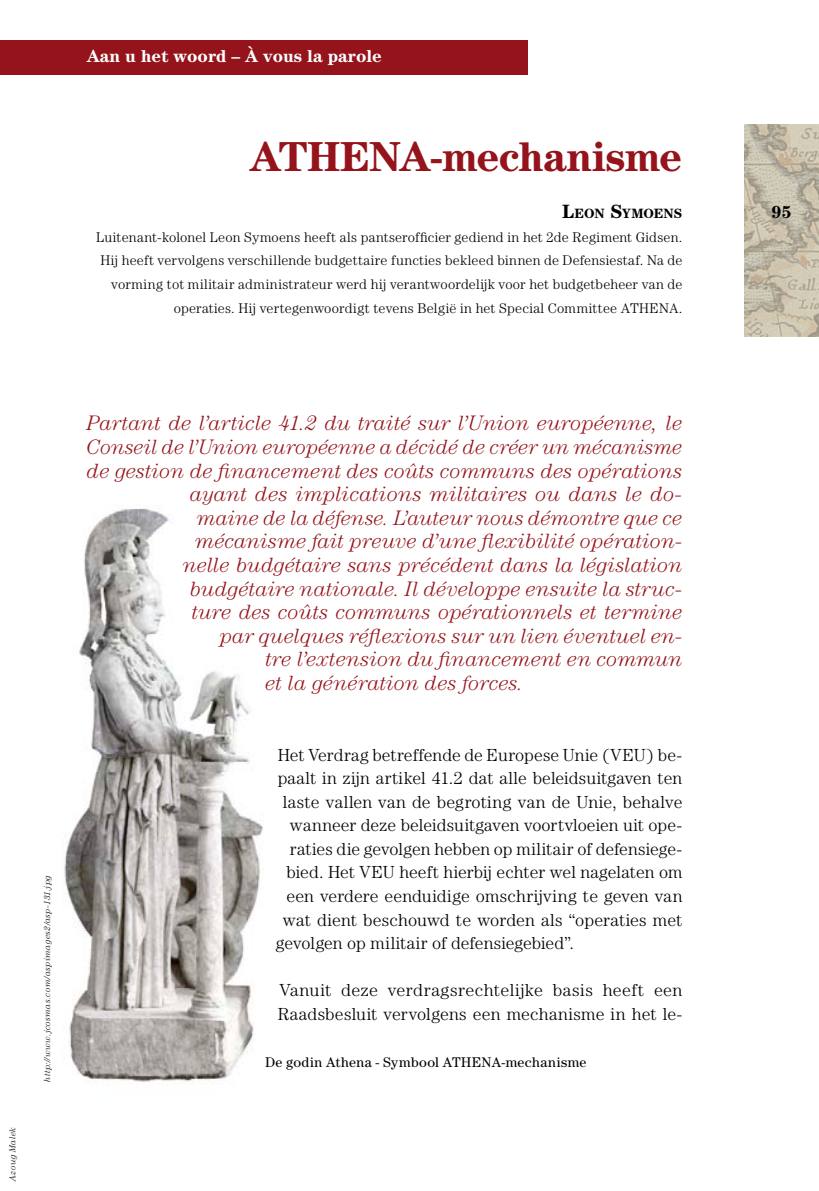
<style>
.page{position:relative;width:819px;height:1191px;background:#fff}
.page>*{position:absolute;margin:0;border:0;box-sizing:border-box;transform-origin:0 0}
.t1{font:700 42px "Century Std";letter-spacing:-.025em;color:#95131a}
.t2{font:italic 300 21px "Century Std";letter-spacing:.005em;color:#95131a}
.t3{font:300 17.5px/23.6px "Century Std";letter-spacing:.005em;color:#000}
.t4{font:700 17.5px "Century Std";color:#fff}
.t5{font:700 17.5px "Century Std";color:#000}
.t6{font:300 14px/23.6px "Century Std";letter-spacing:.015em;color:#000;text-align:right}
.t7{font:14px "Century Std";letter-spacing:.025em;color:#000}
.t8{font:700 13.47px "Century Std";color:#000}
.t9{font:italic 300 8.75px "Century Std";letter-spacing:.04em;color:#000}
.s1{font-size:19.25px}
</style>
<div class="page">
<img style="left:744px;top:124px;width:75px;height:212px">
<img style="left:64px;top:508px;width:199px;height:575px">
<div style="left:0;top:40px;width:527px;height:34px;background:#95131a"></div>
<p class="t4" style="left:87px;top:45px;width:296px">Aan u het woord – à vous la parole</p>
<h1 class="t1" style="left:250px;top:132px;width:434px">ATHENA-mechanisme</h1>
<p class="t8" style="left:562px;top:206px;width:122px"><span class="s1">L</span>EON <span class="s1">S</span>YMOENS</p>
<p class="t6" style="left:96px;top:225px;width:587px">Luitenant-kolonel Leon Symoens heeft als pantserofficier gediend in het 2de Regiment Gidsen.<br>Hij heeft vervolgens verschillende budgettaire functies bekleed binnen de Defensiestaf. Na de vorming tot militair administrateur werd hij verantwoordelijk voor het budgetbeheer van de operaties. Hij vertegenwoordigt tevens België in het Special Committee ATHENA.</p>
<p class="t9" style="left:7px;top:1181px;width:55px;rotate:-90deg">Azoug Malek</p>
<p class="t9" style="left:42px;top:1081px;width:208px;rotate:-90deg">http://www.jcosmas.com/aspimages2/asp-131.jpg</p>
<p class="t2" style="left:87px;top:411px;width:597px">Partant de l’article 41.2 du traité sur l’Union européenne, le</p>
<p class="t2" style="left:87px;top:435px;width:597px">Conseil de l’Union européenne a décidé de créer un mécanisme</p>
<p class="t2" style="left:87px;top:458px;width:597px">de gestion de financement des coûts communs des opérations</p>
<p class="t2" style="left:190px;top:482px;width:493px">ayant des implications militaires ou dans le do-</p>
<p class="t2" style="left:197px;top:506px;width:486px">maine de la défense. L’auteur nous démontre que ce</p>
<p class="t2" style="left:195px;top:529px;width:488px">mécanisme fait preuve d’une flexibilité opération-</p>
<p class="t2" style="left:183px;top:553px;width:501px">nelle budgétaire sans précédent dans la législation</p>
<p class="t2" style="left:190px;top:576px;width:494px">budgétaire nationale. Il développe ensuite la struc-</p>
<p class="t2" style="left:192px;top:600px;width:492px">ture des coûts communs opérationnels et termine</p>
<p class="t2" style="left:220px;top:623px;width:464px">par quelques réflexions sur un lien éventuel en-</p>
<p class="t2" style="left:265px;top:647px;width:418px">tre l’extension du financement en commun</p>
<p class="t2" style="left:265px;top:670px;width:260px">et la génération des forces.</p>
<p class="t3" style="left:278px;top:742px;width:406px">Het Verdrag betreffende de Europese Unie (VEU) be-</p>
<p class="t3" style="left:278px;top:766px;width:406px">paalt in zijn artikel 41.2 dat alle beleidsuitgaven ten</p>
<p class="t3" style="left:283px;top:789px;width:401px">laste vallen van de begroting van de Unie, behalve</p>
<p class="t3" style="left:290px;top:813px;width:394px">wanneer deze beleidsuitgaven voortvloeien uit ope-</p>
<p class="t3" style="left:290px;top:836px;width:394px">raties die gevolgen hebben op militair of defensiege-</p>
<p class="t3" style="left:286px;top:860px;width:397px">bied. Het VEU heeft hierbij echter wel nagelaten om</p>
<p class="t3" style="left:286px;top:884px;width:397px">een verdere eenduidige omschrijving te geven van</p>
<p class="t3" style="left:283px;top:907px;width:401px">wat dient beschouwd te worden als “operaties met</p>
<p class="t3" style="left:276px;top:931px;width:300px">gevolgen op militair of defensiegebied”.</p>
<p class="t3" style="left:278px;top:978px;width:406px">Vanuit deze verdragsrechtelijke basis heeft een<br>Raadsbesluit vervolgens een mechanisme in het le-</p>
<p class="t7" style="left:265px;top:1054px;width:323px">De godin Athena - Symbool ATHENA-mechanisme</p>
<p class="t5" style="left:771px;top:202px;width:22px">95</p>
</div>
